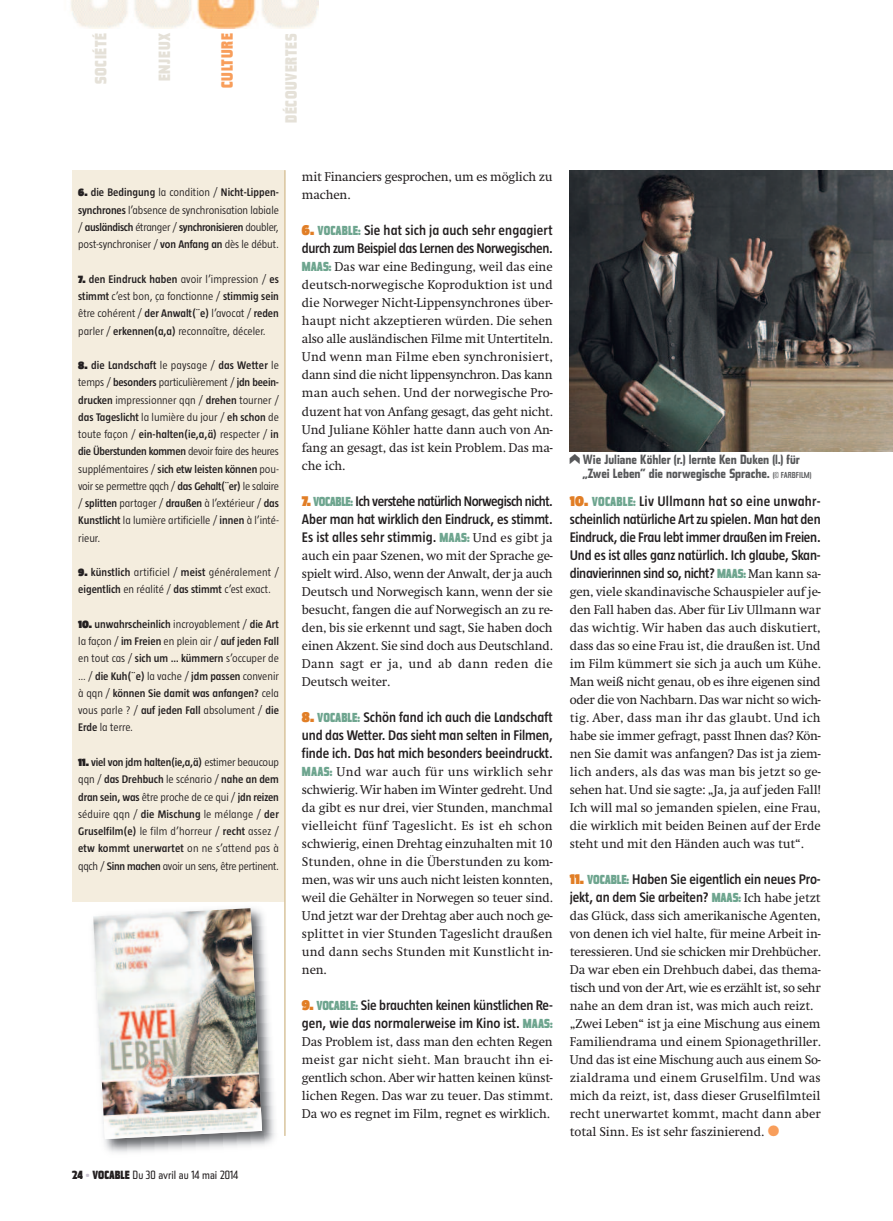
<style>
.page{position:relative;width:893px;height:1221px;background:#fff}
.page>*{position:absolute;margin:0;border:0;box-sizing:border-box;transform-origin:0 0}
.t1{font:900 expanded 16.5px "Tasse";letter-spacing:.045em;color:#e5e1d8}
.t2{font:900 expanded 16.5px "Tasse";letter-spacing:.045em;color:#f89e5b}
.t3{font:600 14.25px/18px "Taz";letter-spacing:-.01em;color:#231f20}
.t4{font:700 expanded 13.5px/13.5px "Tasse";color:#57585a}
.t5{font:13.2px/18px "Swift Regu";letter-spacing:-.01em;color:#231f20;text-align:justify}
.t6{font:expanded 12px "Tasse";color:#231f20}
.t7{font:300 11.25px/17.2px "Taz";color:#231f20;text-align:justify}
.t8{font:600 11.25px/17.2px "Taz";color:#231f20;text-align:justify}
.s1{font-weight:900}
.s2{font-weight:600}
.s3{font-weight:300}
.s4{font-weight:900;color:#c8c2cf}
.s5{font-weight:900;font-size:15px;color:#e17e26}
.s6{font-family:"Tasse";font-weight:900;font-stretch:expanded;font-size:13.2px;color:#6ea58f}
.s7{font-family:"Tasse";font-weight:900;font-stretch:expanded;color:#6ea58f}
.s8{font-family:"Swift Regu";font-weight:400;font-size:13.2px}
.s9{font-weight:500;font-size:8.7px}
.s10{color:#f89e5b}
</style>
<div class="page">
<div style="left:72px;top:170px;width:213px;height:731px;background:#f4edde"></div>
<hr style="left:284px;top:170px;width:2px;height:965px;background:#d9c49e">
<img style="left:71px;top:0;width:247px;height:28px">
<img style="left:570px;top:171px;width:323px;height:280px">
<img style="left:86px;top:901px;width:196px;height:252px">
<img style="left:93px;top:908px;width:169px;height:230px">
<p class="t1" style="left:91px;top:84px;width:53px;rotate:-90deg">SOCIÉTÉ</p>
<p class="t1" style="left:155px;top:81px;width:50px;rotate:-90deg">ENJEUX</p>
<p class="t2" style="left:217px;top:88px;width:56px;rotate:-90deg">CULTURE</p>
<p class="t1" style="left:282px;top:123px;width:91px;rotate:-90deg">DÉCOUVERTES</p>
<p class="t7" style="left:78px;top:184px;width:202px"><span class="s1">6.</span> <span class="s2">die Bedingung</span> la condition / <span class="s2">Nicht-Lippen&shy;synchrones</span> l’absence de synchronisation labiale / <span class="s2">ausländisch</span> étranger / <span class="s2">synchronisieren</span> doubler, post-synchroniser / <span class="s2">von Anfang an</span> dès le début.</p>
<p class="t7" style="left:78px;top:270px;width:202px"><span class="s1">7.</span> <span class="s2">den Eindruck haben</span> avoir l’impression / <span class="s2">es stimmt</span> c’est bon, ça fonctionne / <span class="s2">stimmig sein </span>être cohérent / <span class="s2">der Anwalt(¨e)</span> l’avocat / <span class="s2">reden </span>parler / <span class="s2">erkennen(a,a)</span> reconnaître, déceler.</p>
<p class="t7" style="left:78px;top:356px;width:202px"><span class="s1">8.</span> <span class="s2">die Landschaft</span> le paysage / <span class="s2">das Wetter</span> le temps / <span class="s2">besonders</span> particulièrement / <span class="s2">jdn beein&shy;drucken</span> impressionner qqn / <span class="s2">drehen</span> tourner / <span class="s2">das Tageslicht</span> la lumière du jour / <span class="s2">eh schon</span> de toute façon / <span class="s2">ein-halten(ie,a,ä)</span> respecter / <span class="s2">in die Überstunden kommen</span> devoir faire des heures supplémentaires / <span class="s2">sich etw leisten können</span> pou&shy;voir se permettre qqch / <span class="s2">das Gehalt(¨er)</span> le salaire / <span class="s2">splitten</span> partager / <span class="s2">draußen</span> à l’extérieur / <span class="s2">das Kunstlicht</span> la lumière artificielle / <span class="s2">innen</span> à l’inté&shy;rieur.</p>
<p class="t7" style="left:78px;top:563px;width:202px"><span class="s1">9.</span> <span class="s2">künstlich</span> artificiel / <span class="s2">meist</span> généralement / <span class="s2">eigentlich</span> en réalité / <span class="s2">das stimmt</span> c’est exact.</p>
<p class="t8" style="left:78px;top:615px;width:202px"><span class="s1">10.</span> unwahrscheinlich <span class="s3">incroyablement /</span> die Art <span class="s3">la façon /</span> im Freien <span class="s3">en plein air /</span> auf jeden Fall <span class="s3">en tout cas /</span> sich um … kümmern <span class="s3">s’occuper de … /</span> die Kuh(¨e) <span class="s3">la vache /</span> jdm passen <span class="s3">convenir à qqn /</span> können Sie damit was anfangen? <span class="s3">cela vous parle ? /</span> auf jeden Fall <span class="s3">absolument /</span> die Erde <span class="s3">la terre.</span></p>
<p class="t7" style="left:78px;top:753px;width:202px"><span class="s1">11.</span> <span class="s2">viel von jdm halten(ie,a,ä)</span> estimer beaucoup qqn / <span class="s2">das Drehbuch</span> le scénario / <span class="s2">nahe an dem dran sein, was</span> être proche de ce qui / <span class="s2">jdn reizen </span>séduire qqn / <span class="s2">die Mischung</span> le mélange / <span class="s2">der Gruselfilm(e)</span> le film d’horreur / <span class="s2">recht</span> assez / <span class="s2">etw kommt unerwartet</span> on ne s’attend pas à qqch / <span class="s2">Sinn machen</span> avoir un sens, être pertinent.</p>
<p class="t6" style="left:72px;top:1167px;width:168px"><span class="s1">24</span> <span class="s4">•</span> <span class="s1">VOCABLE</span> Du 30 avril au 14 mai 2014</p>
<p class="t5" style="left:302px;top:168px;width:252px">mit Financiers gesprochen, um es möglich zu machen.</p>
<p class="t3" style="left:302px;top:221px;width:252px"><span class="s5">6.</span> <span class="s6">VOCABLE:</span> Sie hat sich ja auch sehr engagiert durch zum Beispiel das Lernen des Norwegischen.</p>
<p class="t5" style="left:302px;top:258px;width:252px"><span class="s7">MAAS:</span> Das war eine Bedingung, weil das eine deutsch-norwegische Koproduktion ist und die Norweger Nicht-Lippensynchrones über&shy;haupt nicht akzeptieren würden. Die sehen also alle ausländischen Filme mit Untertiteln.<br>Und wenn man Filme eben synchronisiert, dann sind die nicht lippensynchron. Das kann man auch sehen. Und der norwegische Pro&shy;duzent hat von Anfang gesagt, das geht nicht.<br>Und Juliane Köhler hatte dann auch von An&shy;fang an gesagt, das ist kein Problem. Das ma&shy;che ich.</p>
<p class="t3" style="left:302px;top:491px;width:252px;text-align:justify"><span class="s5">7.</span> <span class="s6">VOCABLE:</span> Ich verstehe natürlich Norwegisch nicht.<br>Aber man hat wirklich den Eindruck, es stimmt.<br>Es ist alles sehr stimmig. <span class="s6">MAAS:</span> <span class="s8">Und es gibt ja</span></p>
<p class="t5" style="left:302px;top:546px;width:252px">auch ein paar Szenen, wo mit der Sprache ge&shy;spielt wird. Also, wenn der Anwalt, der ja auch Deutsch und Norwegisch kann, wenn der sie besucht, fangen die auf Norwegisch an zu re&shy;den, bis sie erkennt und sagt, Sie haben doch einen Akzent. Sie sind doch aus Deutschland.<br>Dann sagt er ja, und ab dann reden die Deutsch weiter.</p>
<p class="t3" style="left:302px;top:707px;width:252px;text-align:justify"><span class="s5">8.</span> <span class="s6">VOCABLE:</span> Schön fand ich auch die Landschaft und das Wetter. Das sieht man selten in Filmen, finde ich. Das hat mich besonders beeindruckt.</p>
<p class="t5" style="left:302px;top:762px;width:252px"><span class="s7">MAAS:</span> Und war auch für uns wirklich sehr schwierig. Wir haben im Winter gedreht. Und da gibt es nur drei, vier Stunden, manchmal vielleicht fünf Tageslicht. Es ist eh schon schwierig, einen Drehtag einzuhalten mit 10<br>Stunden, ohne in die Überstunden zu kom&shy;men, was wir uns auch nicht leisten konnten, weil die Gehälter in Norwegen so teuer sind.<br>Und jetzt war der Drehtag aber auch noch ge&shy;splittet in vier Stunden Tageslicht draußen und dann sechs Stunden mit Kunstlicht in&shy;nen.</p>
<p class="t3" style="left:302px;top:995px;width:252px"><span class="s5">9.</span> <span class="s6">VOCABLE:</span> Sie brauchten keinen künstlichen Re&shy;gen, wie das normalerweise im Kino ist. <span class="s6">MAAS:</span></p>
<p class="t5" style="left:302px;top:1032px;width:252px">Das Problem ist, dass man den echten Regen meist gar nicht sieht. Man braucht ihn ei&shy;gentlich schon. Aber wir hatten keinen künst&shy;lichen Regen. Das war zu teuer. Das stimmt.<br>Da wo es regnet im Film, regnet es wirklich.</p>
<p class="t4" style="left:583px;top:452px;width:230px">Wie Juliane Köhler (r.) lernte Ken Duken (l.) für „Zwei Leben“ die norwegische Sprache. <span class="s9">(© FARBFILM)</span></p>
<p class="t3" style="left:570px;top:491px;width:252px;text-align:justify"><span class="s5">10.</span> <span class="s6">VOCABLE:</span> Liv Ullmann hat so eine unwahr&shy;scheinlich natürliche Art zu spielen. Man hat den Eindruck, die Frau lebt immer draußen im Freien.<br>Und es ist alles ganz natürlich. Ich glaube, Skan&shy;dinavierinnen sind so, nicht? <span class="s6">MAAS:</span> <span class="s8">Man kann sa-</span></p>
<p class="t5" style="left:570px;top:582px;width:252px">gen, viele skandinavische Schauspieler auf je&shy;den Fall haben das. Aber für Liv Ullmann war das wichtig. Wir haben das auch diskutiert, dass das so eine Frau ist, die draußen ist. Und im Film kümmert sie sich ja auch um Kühe.<br>Man weiß nicht genau, ob es ihre eigenen sind oder die von Nachbarn. Das war nicht so wich&shy;tig. Aber, dass man ihr das glaubt. Und ich habe sie immer gefragt, passt Ihnen das? Kön&shy;nen Sie damit was anfangen? Das ist ja ziem&shy;lich anders, als das was man bis jetzt so ge&shy;sehen hat. Und sie sagte: „Ja, ja auf jeden Fall!<br>Ich will mal so jemanden spielen, eine Frau, die wirklich mit beiden Beinen auf der Erde steht und mit den Händen auch was tut“.</p>
<p class="t3" style="left:570px;top:869px;width:252px"><span class="s5">11.</span> <span class="s6">VOCABLE:</span> Haben Sie eigentlich ein neues Pro&shy;jekt, an dem Sie arbeiten? <span class="s6">MAAS:</span> <span class="s8">Ich habe jetzt</span></p>
<p class="t5" style="left:570px;top:906px;width:252px;text-align:left">das Glück, dass sich amerikanische Agenten, von denen ich viel halte, für meine Arbeit in&shy;teressieren. Und sie schicken mir Drehbücher.<br>Da war eben ein Drehbuch dabei, das thema&shy;tisch und von der Art, wie es erzählt ist, so sehr nahe an dem dran ist, was mich auch reizt. „Zwei Leben“ ist ja eine Mischung aus einem Familiendrama und einem Spionagethriller.<br>Und das ist eine Mischung auch aus einem So&shy;zialdrama und einem Gruselfilm. Und was mich da reizt, ist, dass dieser Gruselfilmteil recht unerwartet kommt, macht dann aber total Sinn. Es ist sehr faszinierend. <span class="s10">●</span></p>
</div>
